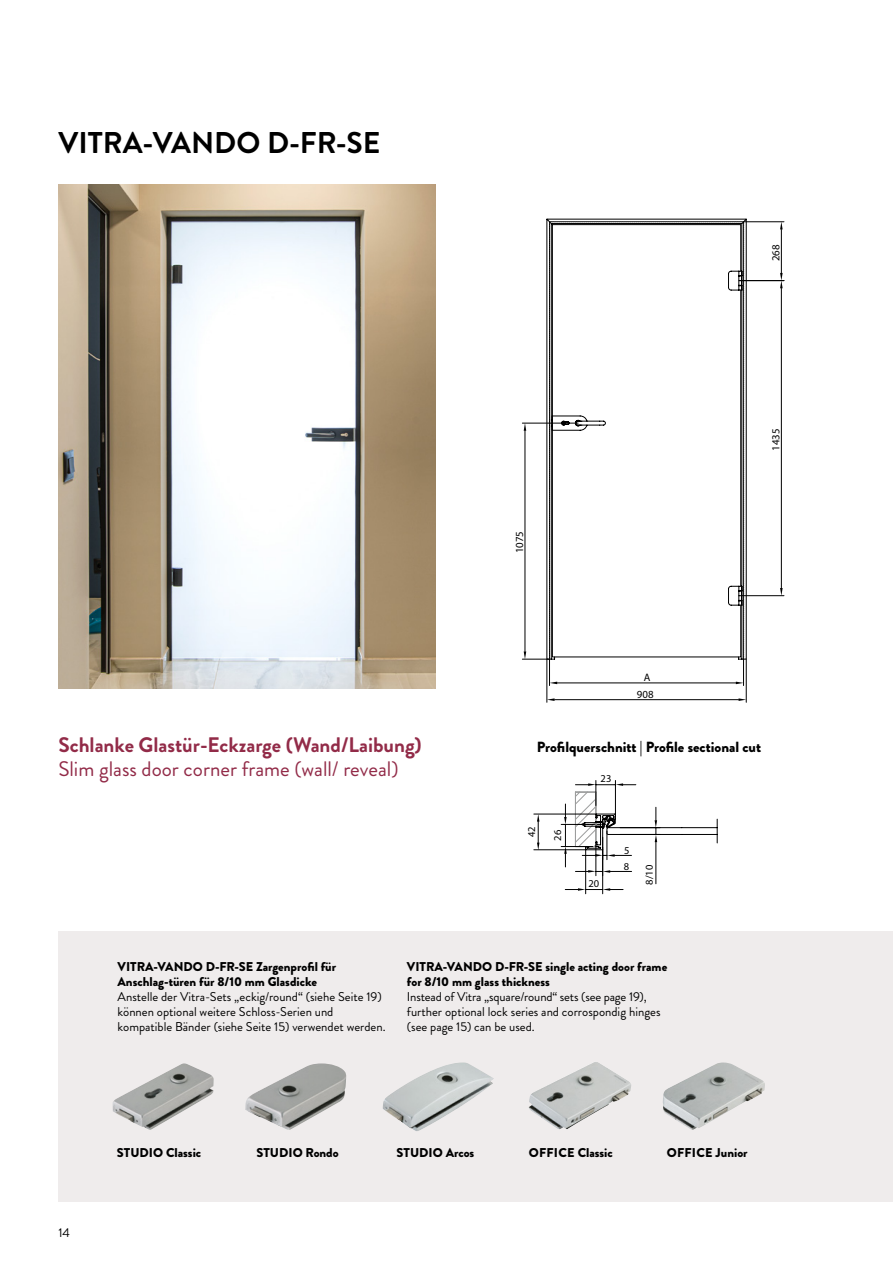
<style>
.page{position:relative;width:893px;height:1263px;background:#fff}
.page>*{position:absolute;margin:0;border:0;box-sizing:border-box;transform-origin:0 0}
.t1{font:700 30px "Brandon Grotesque";color:#000}
.t2{font:700 21px "Brandon Grotesque";color:#922b48}
.t3{font:21px "Brandon Grotesque";color:#922b48}
.t4{font:900 14.7px "Brandon Grotesque";color:#000}
.t5{font:12.75px/15px "Brandon Grotesque";color:#000}
.t6{font:900 12.75px/15px "Brandon Grotesque";color:#000}
.t7{font:10.8px/16.8px "Myriad Pro";color:#000;text-align:center}
.t8{font:10.5px "Myriad Pro";color:#000}
</style>
<div class="page">
<img style="left:58px;top:184px;width:378px;height:504px">
<div style="left:58px;top:931px;width:835px;height:271px;background:#efecec"></div>
<hr style="left:656px;top:842px;width:1px;height:42px;background:#000">
<hr style="left:602px;top:849px;width:1px;height:45px;background:#000">
<hr style="left:585px;top:848px;width:1px;height:46px;background:#000">
<hr style="left:561px;top:824px;width:32px;height:1px;background:#000">
<hr style="left:561px;top:846px;width:32px;height:1px;background:#000">
<hr style="left:534px;top:849px;width:52px;height:1px;background:#000">
<hr style="left:534px;top:814px;width:62px;height:1px;background:#000">
<svg style="left:564px;top:804px;width:3px;height:63px"></svg>
<svg style="left:537px;top:814px;width:2px;height:36px"></svg>
<svg style="left:565px;top:888px;width:58px;height:3px"></svg>
<svg style="left:575px;top:780px;width:142px;height:96px"></svg>
<svg style="left:546px;top:218px;width:201px;height:442px"></svg>
<div style="left:549px;top:221px;width:195px;height:438px;border:1px dashed #000"></div>
<hr style="left:522px;top:423px;width:56px;height:1px;background:#000">
<hr style="left:525px;top:431px;width:1px;height:220px;background:#000">
<svg style="left:524px;top:423px;width:2px;height:8px"></svg>
<hr style="left:557px;top:683px;width:179px;height:1px;background:#000">
<svg style="left:522px;top:651px;width:35px;height:34px"></svg>
<svg style="left:736px;top:659px;width:8px;height:26px"></svg>
<hr style="left:547px;top:659px;width:1px;height:43px;background:#000">
<hr style="left:746px;top:659px;width:1px;height:43px;background:#000">
<hr style="left:555px;top:699px;width:183px;height:1px;background:#000">
<svg style="left:547px;top:698px;width:8px;height:3px"></svg>
<svg style="left:738px;top:698px;width:8px;height:3px"></svg>
<hr style="left:744px;top:221px;width:40px;height:1px;background:#000">
<hr style="left:781px;top:229px;width:1px;height:44px;background:#000">
<svg style="left:780px;top:222px;width:3px;height:7px"></svg>
<hr style="left:739px;top:280px;width:45px;height:1px;background:#000">
<hr style="left:739px;top:595px;width:45px;height:1px;background:#000">
<hr style="left:781px;top:288px;width:1px;height:300px;background:#000">
<svg style="left:780px;top:273px;width:3px;height:15px"></svg>
<svg style="left:780px;top:588px;width:3px;height:8px"></svg>
<svg style="left:552px;top:224px;width:189px;height:433px"></svg>
<img style="left:529px;top:1062px;width:102px;height:68px">
<img style="left:663px;top:1062px;width:102px;height:68px">
<img style="left:245px;top:1063px;width:101px;height:67px">
<img style="left:113px;top:1063px;width:101px;height:67px">
<img style="left:383px;top:1062px;width:111px;height:69px">
<h1 class="t1" style="left:58px;top:122px;width:323px">VITRA-VANDO D-FR-SE</h1>
<p class="t7" style="left:767px;top:261px;width:18px;rotate:-90deg">268</p>
<p class="t7" style="left:511px;top:553px;width:24px;rotate:-90deg">1075</p>
<p class="t7" style="left:767px;top:451px;width:24px;rotate:-90deg">1435</p>
<h2 class="t2" style="left:58px;top:730px;width:365px">Schlanke Glastür-Eckzarge (Wand/Laibung)</h2>
<h2 class="t3" style="left:58px;top:754px;width:342px">Slim glass door corner frame (wall/ reveal)</h2>
<p class="t7" style="left:637px;top:669px;width:18px">A<br>908</p>
<p class="t4" style="left:537px;top:736px;width:226px">Profilquerschnitt | Profile sectional cut</p>
<p class="t8" style="left:601px;top:772px;width:12px">23</p>
<p class="t8" style="left:525px;top:837px;width:12px;rotate:-90deg">42</p>
<p class="t8" style="left:551px;top:841px;width:12px;rotate:-90deg">26</p>
<p class="t8" style="left:588px;top:877px;width:12px">20</p>
<p class="t8" style="left:624px;top:844px;width:7px">5</p>
<p class="t8" style="left:624px;top:860px;width:7px">8</p>
<p class="t8" style="left:643px;top:884px;width:21px;rotate:-90deg">8/10</p>
<p class="t6" style="left:118px;top:959px;width:220px">VITRA-VANDO D-FR-SE Zargenprofil für<br>Anschlag-türen für 8/10 mm Glasdicke</p>
<p class="t5" style="left:118px;top:989px;width:270px">Anstelle der Vitra-Sets „eckig/round“ (siehe Seite 19) können optional weitere Schloss-Serien und kompatible Bänder (siehe Seite 15) verwendet werden.</p>
<p class="t6" style="left:407px;top:959px;width:262px">VITRA-VANDO D-FR-SE single acting door frame for 8/10 mm glass thickness</p>
<p class="t5" style="left:407px;top:989px;width:255px">Instead of Vitra „square/round“ sets (see page 19), further optional lock series and corrospondig hinges (see page 15) can be used.</p>
<p class="t5" style="left:58px;top:1225px;width:13px">14</p>
<p class="t6" style="left:117px;top:1145px;width:86px">STUDIO Classic</p>
<p class="t6" style="left:256px;top:1145px;width:84px">STUDIO Rondo</p>
<p class="t6" style="left:396px;top:1145px;width:79px">STUDIO Arcos</p>
<p class="t6" style="left:529px;top:1145px;width:86px">OFFICE Classic</p>
<p class="t6" style="left:667px;top:1145px;width:82px">OFFICE Junior</p>
</div>
